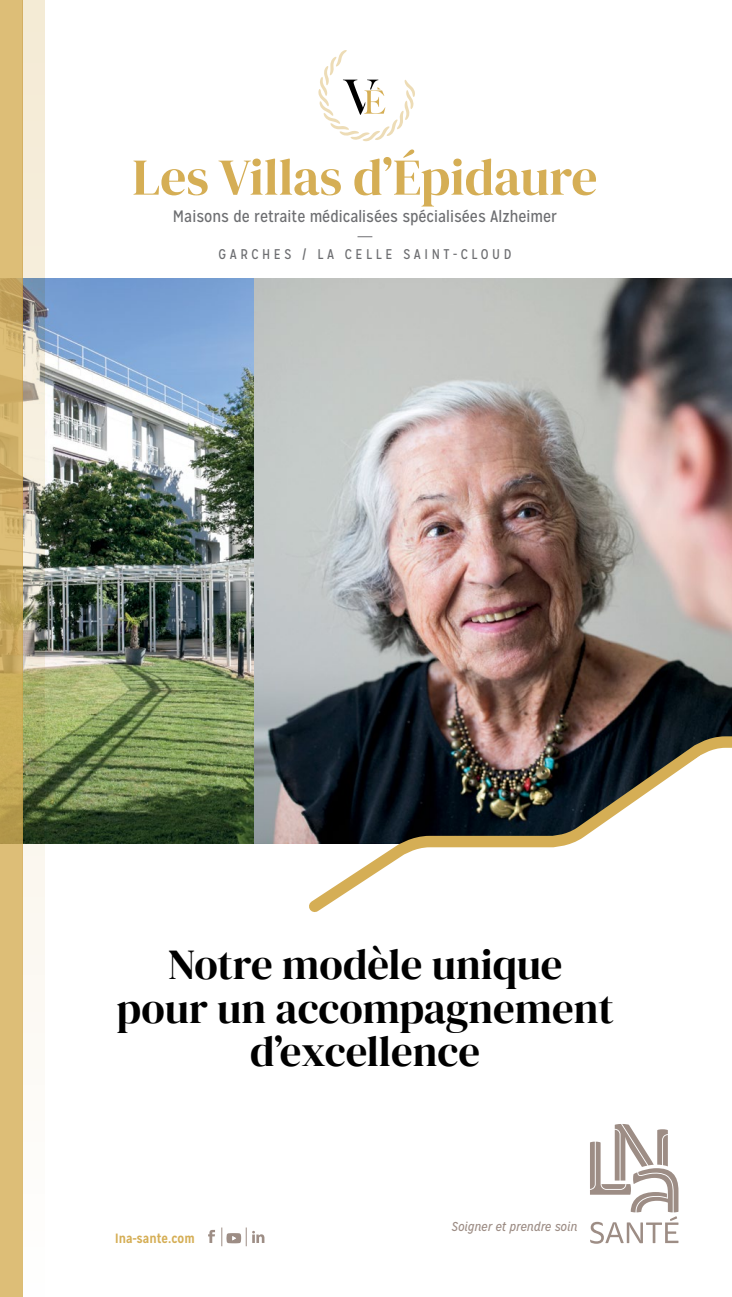
<style>
.page{position:relative;width:732px;height:1297px;background:#fff}
.page>*{position:absolute;margin:0;border:0;box-sizing:border-box;transform-origin:0 0}
.t1{font:51.6px "DM Serif Display";color:#d5ae55}
.t2{font:42.75px/43.5px "DM Serif Display";color:#000;text-align:center}
.t3{font:16.5px "Mission Gothic";color:#6d6e71}
.t4{font:14.1px "Mission Gothic";letter-spacing:.25em;color:#6d6e71}
.t5{font:italic 12.9px "Mission Gothic";color:#9d8d85}
.t6{font:700 12.9px "Mission Gothic";color:#d5ae55}
</style>
<div class="page">
<img style="left:44px;top:279px;width:687px;height:565px">
<svg style="left:357px;top:236px;width:15px;height:1px"></svg>
<svg style="left:318px;top:50px;width:97px;height:91px"></svg>
<svg style="left:0;top:0;width:22px;height:1297px;background:#d4b56d"></svg>
<svg style="left:22px;top:0;width:22px;height:1297px"></svg>
<svg style="left:299px;top:731px;width:432px;height:181px"></svg>
<svg style="left:590px;top:1124px;width:88px;height:120px"></svg>
<svg style="left:208px;top:1230px;width:7px;height:13px"></svg>
<svg style="left:221px;top:1227px;width:43px;height:19px"></svg>
<h1 class="t1" style="left:132px;top:147px;width:466px">Les Villas d’Épidaure</h1>
<p class="t3" style="left:173px;top:206px;width:385px">Maisons de retraite médicalisées spécialisées Alzheimer</p>
<p class="t4" style="left:218px;top:246px;width:294px">GARCHES / LA CELLE SAINT-CLOUD</p>
<h2 class="t2" style="left:117px;top:944px;width:498px">Notre modèle unique<br>pour un accompagnement d’excellence</h2>
<p class="t6" style="left:115px;top:1230px;width:81px">lna-sante.com</p>
<p class="t5" style="left:451px;top:1218px;width:127px">Soigner et prendre soin</p>
</div>
